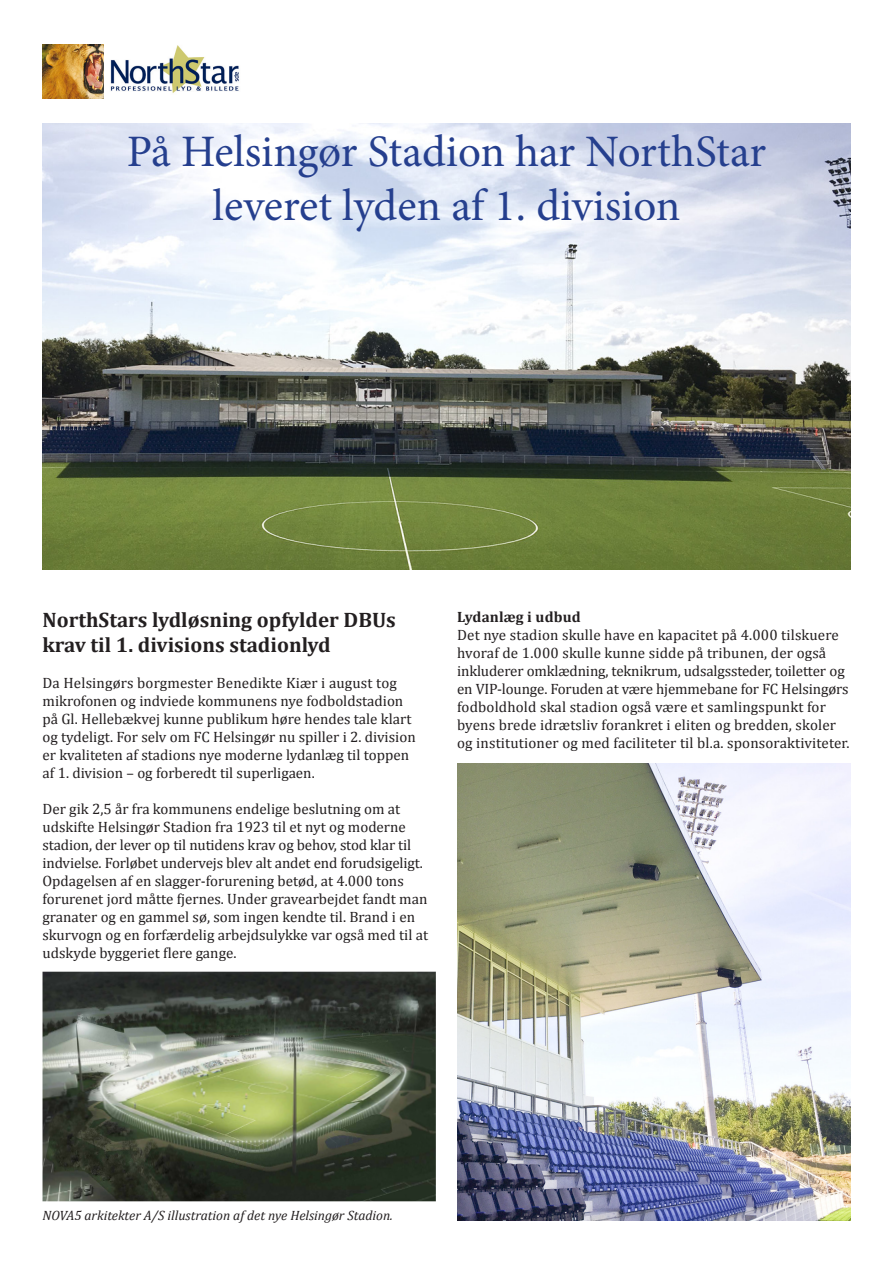
<style>
.page{position:relative;width:893px;height:1263px;background:#fff}
.page>*{position:absolute;margin:0;border:0;box-sizing:border-box;transform-origin:0 0}
.t1{font:45px/54px "Minion Pro";letter-spacing:-.005em;color:#253f8e;text-align:center}
.t2{font:700 21px/25.2px "Cambria";color:#231f20}
.t3{font:15px/18px "Cambria";color:#231f20}
.t4{font:700 15px "Cambria";letter-spacing:.01em;color:#231f20}
.t5{font:italic 13.5px "Cambria";color:#231f20}
</style>
<div class="page">
<img style="left:43px;top:123px;width:807px;height:447px">
<img style="left:43px;top:44px;width:61px;height:55px">
<img style="left:110px;top:45px;width:129px;height:48px">
<img style="left:457px;top:763px;width:393px;height:457px">
<img style="left:43px;top:972px;width:393px;height:229px">
<p class="t1" style="left:127px;top:125px;width:641px">På Helsingør Stadion har NorthStar leveret lyden af 1. division</p>
<p class="t2" style="left:43px;top:606px;width:355px">NorthStars lydløsning opfylder DBUs krav til 1. divisions stadionlyd</p>
<p class="t3" style="left:43px;top:674px;width:375px">Da Helsingørs borgmester Benedikte Kiær i august tog mikrofonen og indviede kommunens nye fodboldstadion på Gl. Hellebækvej kunne publikum høre hendes tale klart og tydeligt. For selv om FC Helsingør nu spiller i 2. division er kvaliteten af stadions nye moderne lydanlæg til toppen af 1. division – og forberedt til superligaen.</p>
<p class="t3" style="left:43px;top:800px;width:387px">Der gik 2,5 år fra kommunens endelige beslutning om at udskifte Helsingør Stadion fra 1923 til et nyt og moderne stadion, der lever op til nutidens krav og behov, stod klar til indvielse. Forløbet undervejs blev alt andet end forudsigeligt.<br>Opdagelsen af en slagger-forurening betød, at 4.000 tons forurenet jord måtte fjernes. Under gravearbejdet fandt man granater og en gammel sø, som ingen kendte til. Brand i en skurvogn og en forfærdelig arbejdsulykke var også med til at udskyde byggeriet flere gange.</p>
<p class="t4" style="left:457px;top:606px;width:125px">Lydanlæg i udbud</p>
<p class="t3" style="left:457px;top:626px;width:394px">Det nye stadion skulle have en kapacitet på 4.000 tilskuere hvoraf de 1.000 skulle kunne sidde på tribunen, der også inkluderer omklædning, teknikrum, udsalgssteder, toiletter og en VIP-lounge. Foruden at være hjemmebane for FC Helsingørs fodboldhold skal stadion også være et samlingspunkt for byens brede idrætsliv forankret i eliten og bredden, skoler og institutioner og med faciliteter til bl.a. sponsoraktiviteter.</p>
<p class="t5" style="left:43px;top:1206px;width:352px">NOVA5 arkitekter A/S illustration af det nye Helsingør Stadion.</p>
</div>
